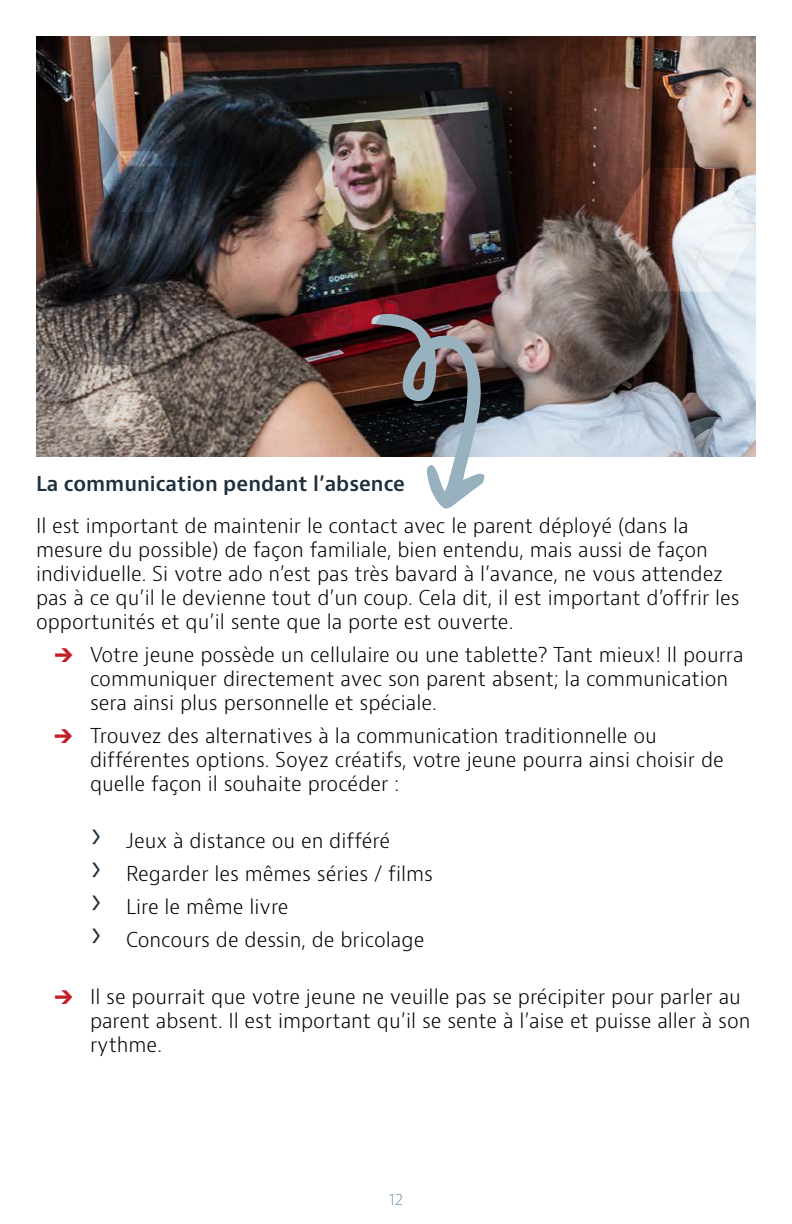
<style>
.page{position:relative;width:792px;height:1224px;background:#fff}
.page>*{position:absolute;margin:0;border:0;box-sizing:border-box;transform-origin:0 0}
.t1{font:300 20px/24px "Bernino Sans";color:#000}
.t2{font:600 20px "Bernino Sans";color:#1e2f3c}
.t3{font:300 16px "Bernino Sans";color:#7b9baf}
.s1{font-weight:800;color:#c22027}
.s2{font-size:36px;color:#1e2f3c}
</style>
<div class="page">
<img style="left:36px;top:36px;width:720px;height:420px">
<img style="left:315px;top:120px;width:162px;height:140px">
<img style="left:613px;top:168px;width:143px;height:124px">
<svg style="left:74px;top:365px;width:99px;height:91px;background:#9e9189"></svg>
<img style="left:91px;top:43px;width:143px;height:169px">
<img style="left:300px;top:275px;width:185px;height:234px">
<p class="t2" style="left:36px;top:470px;width:371px">La communication pendant l’absence</p>
<p class="t1" style="left:36px;top:514px;width:705px">Il est important de maintenir le contact avec le parent déployé (dans la mesure du possible) de façon familiale, bien entendu, mais aussi de façon individuelle. Si votre ado n’est pas très bavard à l’avance, ne vous attendez pas à ce qu’il le devienne tout d’un coup. Cela dit, il est important d’offrir les opportunités et qu’il sente que la porte est ouverte.</p>
<p class="t1" style="left:90px;top:643px;width:655px;text-indent:-36px"><span class="s1">→</span> Votre jeune possède un cellulaire ou une tablette? Tant mieux! Il pourra communiquer directement avec son parent absent; la communication sera ainsi plus personnelle et spéciale.</p>
<p class="t1" style="left:90px;top:724px;width:635px;text-indent:-36px"><span class="s1">→</span> Trouvez des alternatives à la communication traditionnelle ou différentes options. Soyez créatifs, votre jeune pourra ainsi choisir de quelle façon il souhaite procéder :</p>
<p class="t1" style="left:90px;top:824px;width:345px;line-height:33px"><span class="s2">›</span> Jeux à distance ou en différé<br><span class="s2">›</span> Regarder les mêmes séries / films <span class="s2">›</span> Lire le même livre<br><span class="s2">›</span> Concours de dessin, de bricolage</p>
<p class="t1" style="left:90px;top:985px;width:662px;text-indent:-36px"><span class="s1">→</span> Il se pourrait que votre jeune ne veuille pas se précipiter pour parler au parent absent. Il est important qu’il se sente à l’aise et puisse aller à son rythme.</p>
<p class="t3" style="left:389px;top:1189px;width:16px">12</p>
</div>
